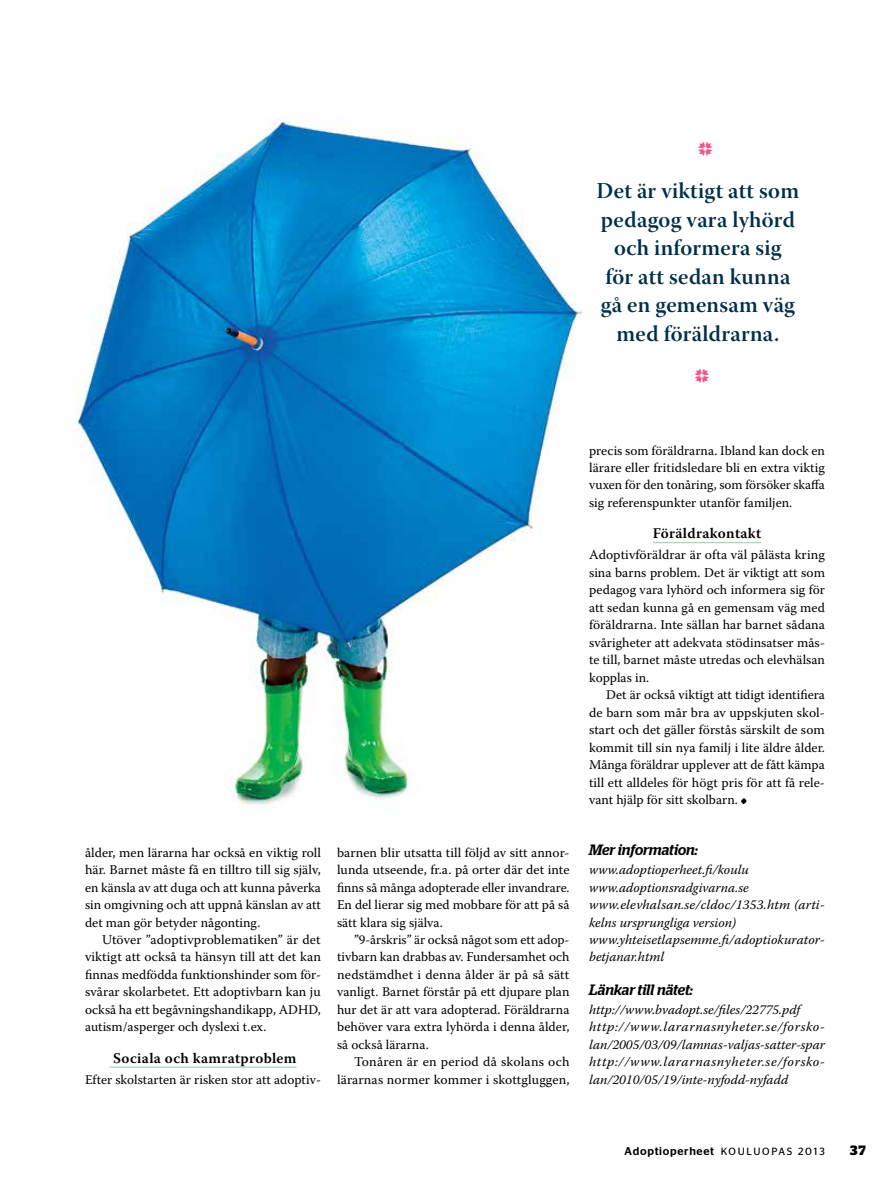
<style>
.page{position:relative;width:893px;height:1191px;background:#fff}
.page>*{position:absolute;margin:0;border:0;box-sizing:border-box;transform-origin:0 0}
.t1{font:italic 36px "Warnock Pro";color:#ef558d}
.t2{font:22.5px/28.5px "Warnock Pro Semibold Subh";letter-spacing:.01em;color:#002f49;text-align:center}
.t3{font:italic 500 15px "Stag";color:#000}
.t4{font:600 14.7px "Warnock Pro";letter-spacing:.02em;color:#000}
.t5{font:700 13.5px "Stag";color:#000}
.t6{font:13.35px/17.5px "Warnock Pro";color:#000;text-align:justify}
.t7{font:italic 13.35px/17.4px "Warnock Pro";letter-spacing:.005em;color:#000}
.t8{font:500 11.25px "Stag Sans";letter-spacing:.06em;color:#000}
.s1{font-weight:400;font-size:10.5px}
</style>
<div class="page">
<img style="left:75px;top:119px;width:508px;height:689px">
<hr style="left:109px;top:1066px;width:188px;height:1px;background:#92cfa5">
<hr style="left:653px;top:542px;width:108px;height:1px;background:#92cfa5">
<svg style="left:741px;top:798px;width:6px;height:6px"></svg>
<h1 class="t1" style="left:697px;top:123px;width:19px">f</h1>
<h2 class="t2" style="left:597px;top:176px;width:204px">Det är viktigt att som pedagog vara lyhörd och informera sig<br>för att sedan kunna gå en gemensam väg med föräldrarna.</h2>
<h1 class="t1" style="left:693px;top:350px;width:19px">f</h1>
<p class="t6" style="left:85px;top:843px;width:237px">ålder, men lärarna har också en viktig roll här. Barnet måste få en tilltro till sig själv, en känsla av att duga och att kunna påverka sin omgivning och att uppnå känslan av att det man gör betyder någonting.</p>
<p class="t6" style="left:85px;top:930px;width:237px;text-indent:17px">Utöver ”adoptivproblematiken” är det viktigt att också ta hänsyn till att det kan finnas medfödda funktionshinder som för&shy;svårar skolarbetet. Ett adoptivbarn kan ju också ha ett begåvningshandikapp, ADHD, autism/asperger och dyslexi t.ex.</p>
<p class="t4" style="left:113px;top:1049px;width:185px">Sociala och kamratproblem</p>
<p class="t6" style="left:85px;top:1070px;width:237px">Efter skolstarten är risken stor att adoptiv-</p>
<p class="t6" style="left:337px;top:843px;width:234px">barnen blir utsatta till följd av sitt annor&shy;lunda utseende, fr.a. på orter där det inte finns så många adopterade eller invandrare.<br>En del lierar sig med mobbare för att på så sätt klara sig själva.</p>
<p class="t6" style="left:337px;top:930px;width:234px;text-indent:17px">”9-årskris” är också något som ett adop&shy;tivbarn kan drabbas av. Fundersamhet och nedstämdhet i denna ålder är på så sätt vanligt. Barnet förstår på ett djupare plan hur det är att vara adopterad. Föräldrarna behöver vara extra lyhörda i denna ålder, så också lärarna.</p>
<p class="t6" style="left:337px;top:1053px;width:234px;text-align:right">Tonåren är en period då skolans och lärarnas normer kommer i skottgluggen,</p>
<p class="t6" style="left:589px;top:441px;width:237px">precis som föräldrarna. Ibland kan dock en lärare eller fritidsledare bli en extra viktig vuxen för den tonåring, som försöker skaffa sig referenspunkter utanför familjen.</p>
<p class="t4" style="left:653px;top:524px;width:110px">Föräldrakontakt</p>
<p class="t6" style="left:589px;top:546px;width:237px">Adoptivföräldrar är ofta väl pålästa kring sina barns problem. Det är viktigt att som pedagog vara lyhörd och informera sig för att sedan kunna gå en gemensam väg med föräldrarna. Inte sällan har barnet sådana svårigheter att adekvata stödinsatser mås&shy;te till, barnet måste utredas och elevhälsan kopplas in.</p>
<p class="t6" style="left:589px;top:686px;width:237px;text-indent:17px">Det är också viktigt att tidigt identifiera de barn som mår bra av uppskjuten skol&shy;start och det gäller förstås särskilt de som kommit till sin nya familj i lite äldre ålder.<br>Många föräldrar upplever att de fått kämpa till ett alldeles för högt pris för att få rele&shy;vant hjälp för sitt skolbarn.</p>
<p class="t3" style="left:589px;top:841px;width:110px">Mer information:</p>
<p class="t7" style="left:589px;top:860px;width:237px">www.adoptioperheet.fi/koulu www.adoptionsradgivarna.se www.elevhalsan.se/cldoc/1353.htm (arti&shy;kelns ursprungliga version) www.yhteisetlapsemme.fi/adoptiokurator&shy;betjanar.html</p>
<p class="t3" style="left:589px;top:980px;width:105px">Länkar till nätet:</p>
<p class="t7" style="left:589px;top:1000px;width:237px">http://www.bvadopt.se/files/22775.pdf http://www.lararnasnyheter.se/forsko&shy;lan/2005/03/09/lamnas-valjas-satter-spar http://www.lararnasnyheter.se/forsko&shy;lan/2010/05/19/inte-nyfodd-nyfadd</p>
<p class="t8" style="left:625px;top:1145px;width:202px">Adoptioperheet <span class="s1">KOULUOPAS 201 3</span></p>
<p class="t5" style="left:850px;top:1142px;width:17px">37</p>
</div>
